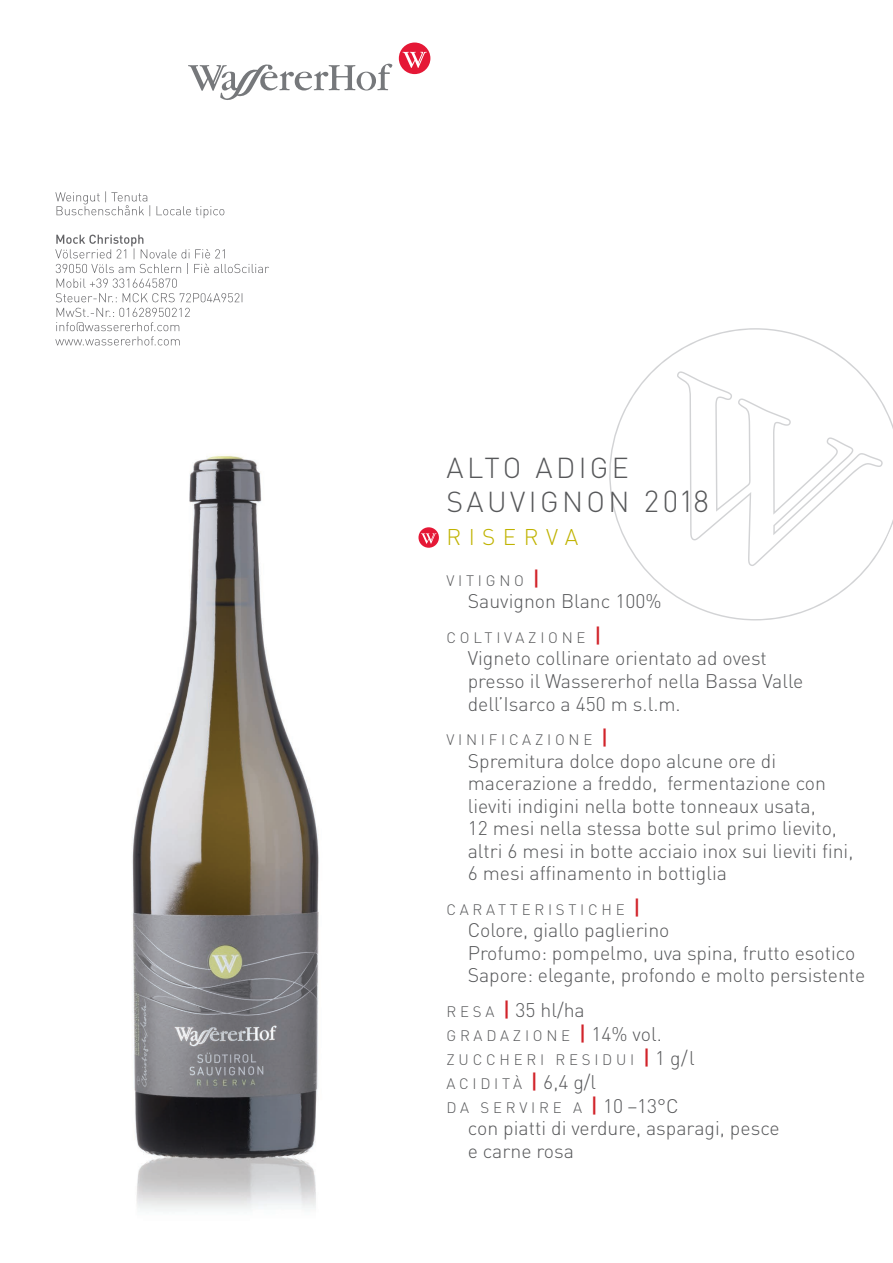
<style>
.page{position:relative;width:893px;height:1263px;background:#fff}
.page>*{position:absolute;margin:0;border:0;box-sizing:border-box;transform-origin:0 0}
.t1{font:300 28.5px/34.5px "DIN";letter-spacing:.12em;color:#57585a}
.t2{font:300 22.5px "DIN";letter-spacing:.33em;color:#c0b301}
.t3{font:300 19.5px/22.5px "DIN";color:#57585a}
.t4{font:300 15px/24px "DIN";letter-spacing:.25em;color:#57585a}
.s1{font-size:30px}
.s2{font-weight:500;font-size:21px;color:#d1232a}
.s3{font-size:15px}
.s4{font-size:19.5px}
</style>
<div class="page">
<img style="left:132px;top:455px;width:187px;height:756px">
<svg style="left:188px;top:63px;width:204px;height:37px"></svg>
<div style="left:399px;top:43px;width:31px;height:31px;background:#e51836;border-radius:50%"></div>
<svg style="left:403px;top:52px;width:24px;height:16px"></svg>
<svg style="left:609px;top:328px;width:284px;height:292px"></svg>
<svg style="left:677px;top:371px;width:206px;height:195px"></svg>
<svg style="left:418px;top:527px;width:21px;height:21px"></svg>
<svg style="left:421px;top:533px;width:15px;height:11px"></svg>
<svg style="left:55px;top:308px;width:135px;height:37px"></svg>
<svg style="left:55px;top:235px;width:214px;height:67px"></svg>
<svg style="left:55px;top:191px;width:169px;height:27px"></svg>
<h1 class="t1" style="left:446px;top:450px;width:264px">ALTO ADIGE<br>SAUVIGNON <span class="s1">2018</span></h1>
<p class="t2" style="left:446px;top:523px;width:133px">RISERVA</p>
<p class="t4" style="left:446px;top:568px;width:95px">VITIGNO <span class="s2">|</span></p>
<p class="t3" style="left:468px;top:590px;width:195px">Sauvignon Blanc 100%</p>
<p class="t4" style="left:446px;top:625px;width:156px">COLTIVAZIONE <span class="s2">|</span></p>
<p class="t3" style="left:468px;top:647px;width:337px">Vigneto collinare orientato ad ovest presso il Wassererhof nella Bassa Valle dell’Isarco a 450 m s.l.m.</p>
<p class="t4" style="left:446px;top:727px;width:163px">VINIFICAZIONE <span class="s2">|</span></p>
<p class="t3" style="left:468px;top:749px;width:387px">Spremitura dolce dopo alcune ore di macerazione a freddo, fermentazione con lieviti indigini nella botte tonneaux usata,<br>12 mesi nella stessa botte sul primo lievito, altri 6 mesi in botte acciaio inox sui lieviti fini, 6 mesi affinamento in bottiglia</p>
<p class="t4" style="left:446px;top:897px;width:196px">CARATTERISTICHE <span class="s2">|</span></p>
<p class="t3" style="left:468px;top:918px;width:399px">Colore, giallo paglierino<br>Profumo: pompelmo, uva spina, frutto esotico<br>Sapore: elegante, profondo e molto persistente</p>
<p class="t3" style="left:446px;top:998px;width:140px"><span class="s3">RESA</span> <span class="s2">|</span> 35 hl/ha</p>
<p class="t4" style="left:446px;top:1023px;width:250px">GRADAZIONE <span class="s2">|</span><span class="s4">14% vol.<br></span>ZUCCHERI RESIDUI <span class="s2">|</span> <span class="s4">1 g/ l<br></span>ACIDITÀ <span class="s2">|</span><span class="s4">6,4 g/l<br></span>DA SERVIRE A <span class="s2">|</span><span class="s4">10–13°C</span></p>
<p class="t3" style="left:468px;top:1116px;width:314px">con piatti di verdure, asparagi, pesce e carne rosa</p>
</div>
